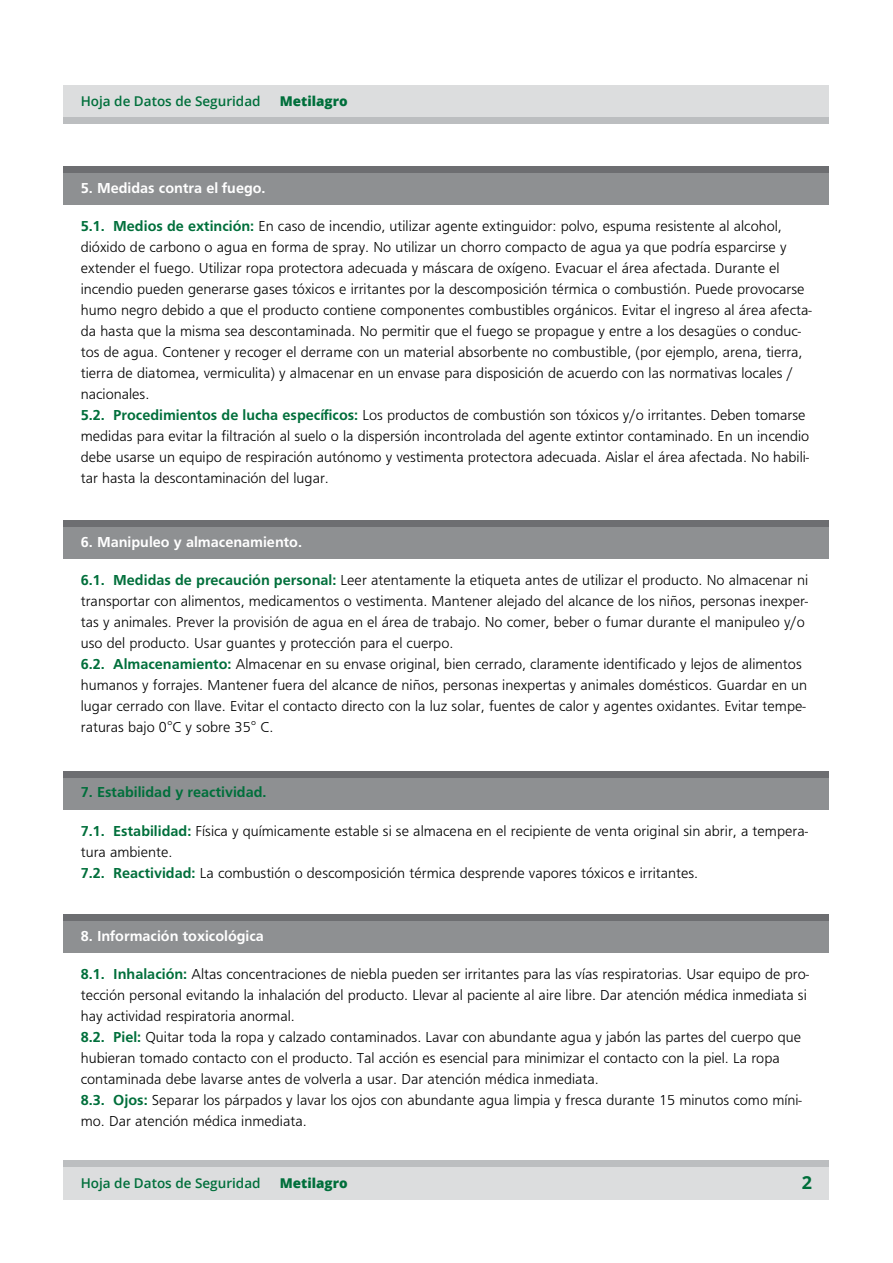
<style>
.page{position:relative;width:893px;height:1263px;background:#fff}
.page>*{position:absolute;margin:0;border:0;box-sizing:border-box;transform-origin:0 0}
.t1{font:700 18px "Open Sans";color:#006f3b}
.t2{font:300 15px/21px "Frugal Sans";color:#000}
.t3{font:700 15px "Frugal Sans";color:#fff}
.t4{font:700 15px "Frugal Sans";color:#006f3b}
.t5{font:600 13.5px "Open Sans";color:#006f3b}
.t6{font:800 13.5px "Open Sans";color:#006f3b}
.s1{font-weight:700;color:#006f3b}
</style>
<div class="page">
<div style="left:64px;top:173px;width:765px;height:32px;background:#8e9092"></div>
<div style="left:64px;top:166px;width:765px;height:7px;background:#6d6e71"></div>
<div style="left:64px;top:527px;width:765px;height:32px;background:#8e9092"></div>
<div style="left:64px;top:520px;width:765px;height:7px;background:#6d6e71"></div>
<div style="left:64px;top:778px;width:765px;height:32px;background:#8e9092"></div>
<div style="left:64px;top:771px;width:765px;height:7px;background:#6d6e71"></div>
<div style="left:64px;top:921px;width:765px;height:32px;background:#8e9092"></div>
<div style="left:64px;top:914px;width:765px;height:7px;background:#6d6e71"></div>
<div style="left:64px;top:85px;width:765px;height:32px;background:#dcddde"></div>
<div style="left:64px;top:117px;width:765px;height:7px;background:#bcbec0"></div>
<div style="left:64px;top:1167px;width:765px;height:32px;background:#dcddde"></div>
<div style="left:64px;top:1160px;width:765px;height:7px;background:#bcbec0"></div>
<p class="t5" style="left:81px;top:92px;width:181px">Hoja de Datos de Seguridad</p>
<p class="t6" style="left:280px;top:91px;width:69px">Metilagro</p>
<p class="t3" style="left:81px;top:178px;width:186px">5. Medidas contra el fuego.</p>
<p class="t2" style="left:81px;top:217px;width:732px"><span class="s1">5.1. Medios de extinción:</span> En caso de incendio, utilizar agente extinguidor: polvo, espuma resistente al alcohol, dióxido de carbono o agua en forma de spray. No utilizar un chorro compacto de agua ya que podría esparcirse y extender el fuego. Utilizar ropa protectora adecuada y máscara de oxígeno. Evacuar el área afectada. Durante el incendio pueden generarse gases tóxicos e irritantes por la descomposición térmica o combustión. Puede provocarse humo negro debido a que el producto contiene componentes combustibles orgánicos. Evitar el ingreso al área afecta&shy;da hasta que la misma sea descontaminada. No permitir que el fuego se propague y entre a los desagües o conduc&shy;tos de agua. Contener y recoger el derrame con un material absorbente no combustible, (por ejemplo, arena, tierra, tierra de diatomea, vermiculita) y almacenar en un envase para disposición de acuerdo con las normativas locales / nacionales.<br><span class="s1">5.2. Procedimientos de lucha específicos:</span> Los productos de combustión son tóxicos y/o irritantes. Deben tomarse medidas para evitar la filtración al suelo o la dispersión incontrolada del agente extintor contaminado. En un incendio debe usarse un equipo de respiración autónomo y vestimenta protectora adecuada. Aislar el área afectada. No habili&shy;tar hasta la descontaminación del lugar.</p>
<p class="t3" style="left:81px;top:532px;width:223px">6. Manipuleo y almacenamiento.</p>
<p class="t2" style="left:81px;top:571px;width:729px"><span class="s1">6.1. Medidas de precaución personal:</span> Leer atentamente la etiqueta antes de utilizar el producto. No almacenar ni transportar con alimentos, medicamentos o vestimenta. Mantener alejado del alcance de los niños, personas inexper&shy;tas y animales. Prever la provisión de agua en el área de trabajo. No comer, beber o fumar durante el manipuleo y/o uso del producto. Usar guantes y protección para el cuerpo.<br><span class="s1">6.2. Almacenamiento:</span> Almacenar en su envase original, bien cerrado, claramente identificado y lejos de alimentos humanos y forrajes. Mantener fuera del alcance de niños, personas inexpertas y animales domésticos. Guardar en un lugar cerrado con llave. Evitar el contacto directo con la luz solar, fuentes de calor y agentes oxidantes. Evitar tempe&shy;raturas bajo 0°C y sobre 35° C.</p>
<p class="t4" style="left:81px;top:782px;width:187px">7. Estabilidad y reactividad.</p>
<p class="t2" style="left:81px;top:821px;width:729px"><span class="s1">7.1. Estabilidad:</span> Física y químicamente estable si se almacena en el recipiente de venta original sin abrir, a tempera&shy;tura ambiente.<br><span class="s1">7.2. Reactividad:</span> La combustión o descomposición térmica desprende vapores tóxicos e irritantes.</p>
<p class="t3" style="left:81px;top:925px;width:185px">8. Información toxicológica</p>
<p class="t2" style="left:81px;top:965px;width:730px"><span class="s1">8.1. Inhalación:</span> Altas concentraciones de niebla pueden ser irritantes para las vías respiratorias. Usar equipo de pro&shy;tección personal evitando la inhalación del producto. Llevar al paciente al aire libre. Dar atención médica inmediata si hay actividad respiratoria anormal.<br><span class="s1">8.2. Piel:</span> Quitar toda la ropa y calzado contaminados. Lavar con abundante agua y jabón las partes del cuerpo que hubieran tomado contacto con el producto. Tal acción es esencial para minimizar el contacto con la piel. La ropa contaminada debe lavarse antes de volverla a usar. Dar atención médica inmediata.<br><span class="s1">8.3. Ojos:</span> Separar los párpados y lavar los ojos con abundante agua limpia y fresca durante 15 minutos como míni&shy;mo. Dar atención médica inmediata.</p>
<p class="t5" style="left:81px;top:1174px;width:181px">Hoja de Datos de Seguridad</p>
<p class="t6" style="left:280px;top:1173px;width:69px">Metilagro</p>
<p class="t1" style="left:802px;top:1170px;width:12px">2</p>
</div>
